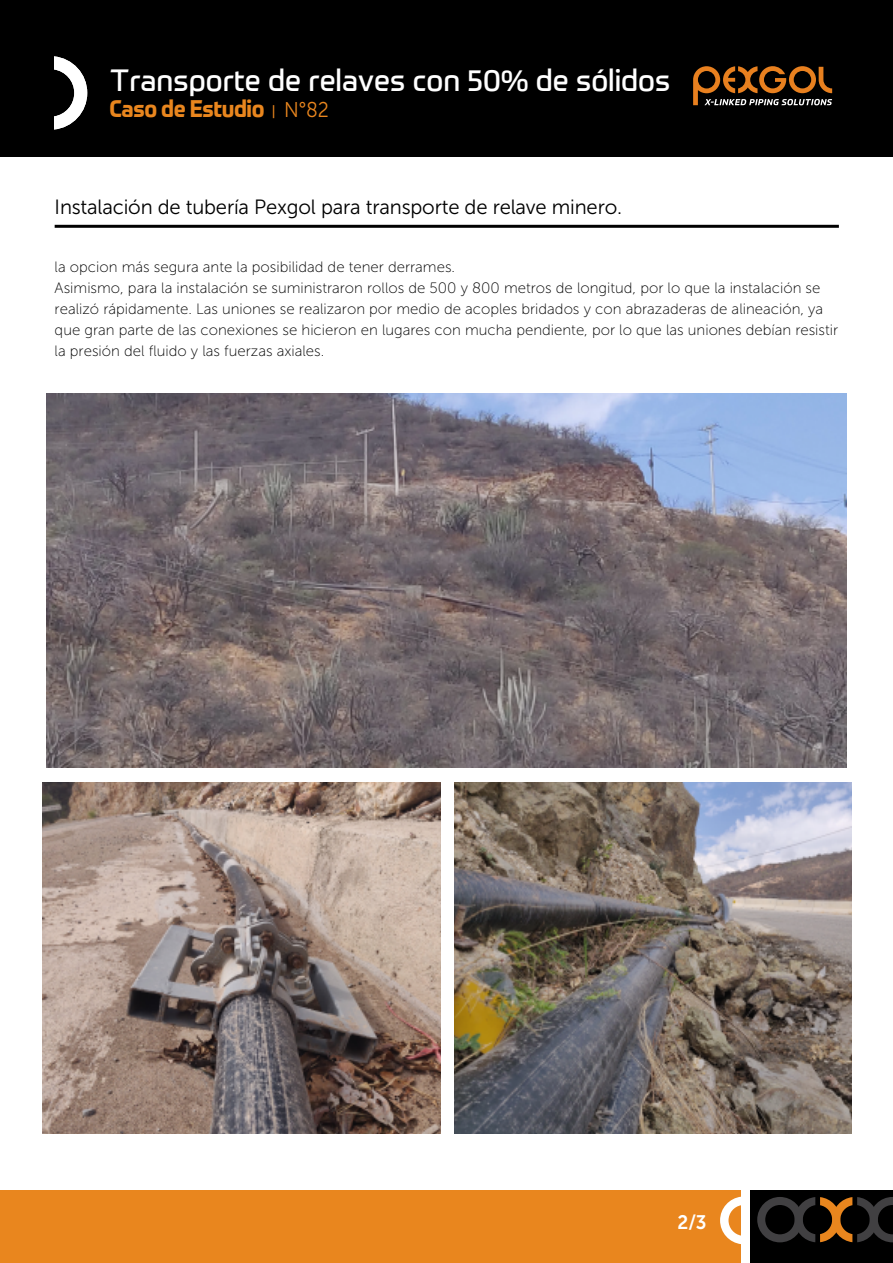
<style>
.page{position:relative;width:893px;height:1263px;background:#fff}
.page>*{position:absolute;margin:0;border:0;box-sizing:border-box;transform-origin:0 0}
.t1{font:30px "Prometo";color:#fff}
.t2{font:700 23.4px "Prometo";letter-spacing:-.02em;color:#e9861e;scale:.92 1}
.t3{font:20.55px "Museo Sans 300";letter-spacing:-.01em;color:#000}
.t4{font:19.5px "Museo Sans 700";color:#fff;scale:.96 1}
.t5{font:15px/21px "Museo Sans 100";color:#000}
.s1{font-family:"Museo Sans 300";font-weight:400;font-size:13.8px}
.s2{font-family:"Museo Sans 300";font-weight:400;font-size:21.3px}
</style>
<div class="page">
<img style="left:43px;top:782px;width:397px;height:352px">
<img style="left:454px;top:782px;width:398px;height:352px">
<div style="left:0;top:1190px;width:740px;height:73px;background:#e9861e"></div>
<svg style="left:720px;top:1197px;width:21px;height:47px"></svg>
<div style="left:750px;top:1190px;width:143px;height:73px;background:#000"></div>
<svg style="left:757px;top:1197px;width:136px;height:45px"></svg>
<div style="left:0;top:0;width:893px;height:156px;background:#000"></div>
<svg style="left:54px;top:56px;width:33px;height:73px"></svg>
<svg style="left:693px;top:66px;width:139px;height:39px"></svg>
<hr style="left:55px;top:225px;width:784px;height:3px;background:#000">
<img style="left:46px;top:393px;width:801px;height:374px">
<h1 class="t1" style="left:110px;top:62px;width:562px">Transporte de relaves con 50% de sólidos</h1>
<h2 class="t2" style="left:109px;top:94px;width:240px">Caso de Estudio <span class="s1">|</span> <span class="s2">N°82</span></h2>
<h3 class="t3" style="left:55px;top:196px;width:569px">Instalación de tubería Pexgol para transporte de relave minero.</h3>
<p class="t5" style="left:55px;top:257px;width:785px">la opcion más segura ante la posibilidad de tener derrames.<br>Asimismo, para la instalación se suministraron rollos de 500 y 800 metros de longitud, por lo que la instalación se realizó rápidamente. Las uniones se realizaron por medio de acoples bridados y con abrazaderas de alineación, ya que gran parte de las conexiones se hicieron en lugares con mucha pendiente, por lo que las uniones debían resistir la presión del fluido y las fuerzas axiales.</p>
<h3 class="t4" style="left:678px;top:1212px;width:32px">2/3</h3>
</div>
